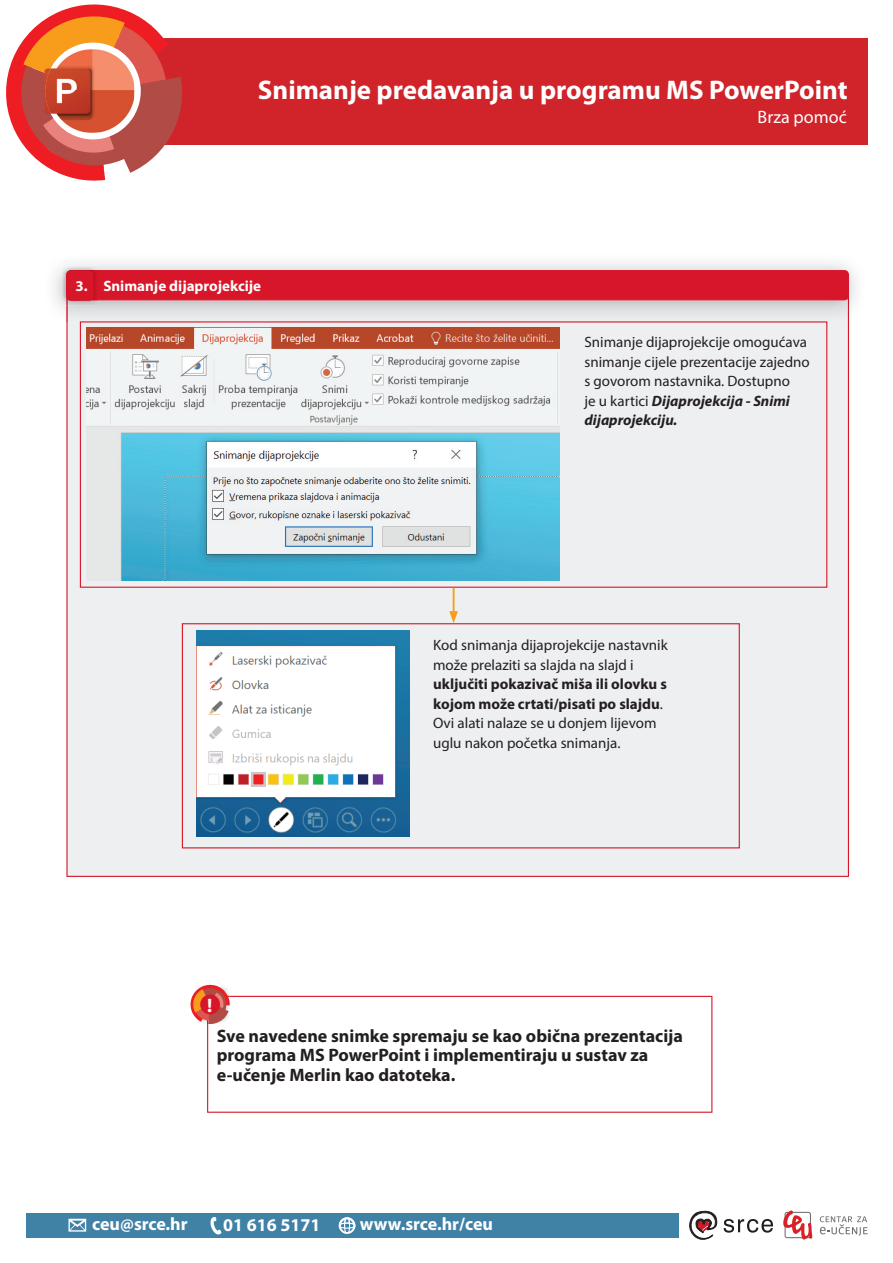
<style>
.page{position:relative;width:893px;height:1263px;background:#fff}
.page>*{position:absolute;margin:0;border:0;box-sizing:border-box;transform-origin:0 0}
.t1{font:700 27px "Myriad Pro";color:#fff}
.t2{font:700 19.5px "Myriad Pro";color:#fff}
.t3{font:700 18px/19.5px "Myriad Pro";color:#231f20}
.t4{font:700 18px "Myriad Pro";color:#fff}
.t5{font:18px "Myriad Pro";color:#fff}
.t6{font:15px/19.5px "Myriad Pro";color:#231f20}
.t7{font:700 15px/19.5px "Myriad Pro";color:#231f20}
.t8{font:700 15px "Myriad Pro";color:#fff}
.s1{font-weight:700;font-style:italic}
.s2{font-weight:400}
</style>
<div class="page">
<div style="left:66px;top:322px;width:783px;height:555px;background:#edeff0"></div>
<img style="left:66px;top:300px;width:783px;height:22px">
<div style="left:98px;top:270px;width:751px;height:30px;background:#d71729"></div>
<img style="left:86px;top:327px;width:473px;height:253px">
<img style="left:197px;top:630px;width:212px;height:206px">
<img style="left:61px;top:266px;width:37px;height:40px">
<img style="left:68px;top:300px;width:30px;height:6px">
<img style="left:66px;top:300px;width:2px;height:6px">
<img style="left:66px;top:270px;width:32px;height:30px">
<div style="left:67px;top:271px;width:26px;height:29px;background:#d71729;border-radius:4px"></div>
<div style="left:66px;top:270px;width:28px;height:31px;border:1px solid #d71729;border-radius:4px"></div>
<div style="left:576px;top:322px;width:251px;height:117px;background:#edeff0"></div>
<div style="left:425px;top:630px;width:251px;height:146px;background:#edeff0"></div>
<div style="left:26px;top:1213px;width:652px;height:24px;background:#4081a6"></div>
<svg style="left:724px;top:1219px;width:49px;height:14px"></svg>
<svg style="left:689px;top:1210px;width:28px;height:30px"></svg>
<svg style="left:820px;top:1216px;width:47px;height:20px"></svg>
<svg style="left:783px;top:1211px;width:29px;height:28px"></svg>
<svg style="left:69px;top:1219px;width:17px;height:12px"></svg>
<svg style="left:210px;top:1217px;width:11px;height:18px"></svg>
<svg style="left:339px;top:1217px;width:16px;height:17px"></svg>
<div style="left:54px;top:38px;width:813px;height:107px;background:#d1232a"></div>
<svg style="left:6px;top:4px;width:176px;height:177px"></svg>
<div style="left:45px;top:43px;width:96px;height:96px;background:#fff;border-radius:50%"></div>
<img style="left:44px;top:49px;width:1px;height:25px">
<img style="left:44px;top:118px;width:1px;height:15px">
<img style="left:45px;top:49px;width:89px;height:84px">
<div style="left:80px;top:321px;width:747px;height:267px;border:1px solid #d71729"></div>
<svg style="left:207px;top:996px;width:505px;height:117px"></svg>
<svg style="left:190px;top:984px;width:40px;height:41px"></svg>
<div style="left:182px;top:623px;width:558px;height:225px;border:1px solid #d71729"></div>
<hr style="left:453px;top:588px;width:2px;height:26px;background:#f89d1e">
<svg style="left:449px;top:611px;width:9px;height:12px"></svg>
<h1 class="t1" style="left:258px;top:79px;width:591px">Snimanje predavanja u programu MS PowerPoint</h1>
<p class="t8" style="left:76px;top:280px;width:187px">3. Snimanje dijaprojekcije</p>
<h2 class="t2" style="left:207px;top:997px;width:7px">!</h2>
<p class="t5" style="left:758px;top:110px;width:91px">Brza pomoć</p>
<p class="t6" style="left:584px;top:333px;width:227px">Snimanje dijaprojekcije omogućava snimanje cijele prezentacije zajedno s govorom nastavnika. Dostupno<br>je u kartici <span class="s1">Dijaprojekcija - Snimi dijaprojekciju.</span></p>
<p class="t6" style="left:433px;top:637px;width:236px">Kod snimanja dijaprojekcije nastavnik može prelaziti sa slajda na slajd i</p>
<p class="t7" style="left:433px;top:676px;width:235px">uključiti pokazivač miša ili olovku s kojom može crtati/pisati po slajdu<span class="s2">.<br>Ovi alati nalaze se u donjem lijevom uglu nakon početka snimanja.</span></p>
<p class="t3" style="left:217px;top:1027px;width:468px">Sve navedene snimke spremaju se kao obična prezentacija programa MS PowerPoint i implementiraju u sustav za e-učenje Merlin kao datoteka.</p>
<p class="t4" style="left:92px;top:1217px;width:97px">ceu@srce.hr</p>
<p class="t4" style="left:223px;top:1218px;width:99px">01 616 5171</p>
<p class="t4" style="left:360px;top:1217px;width:135px">www.srce.hr/ceu</p>
</div>
